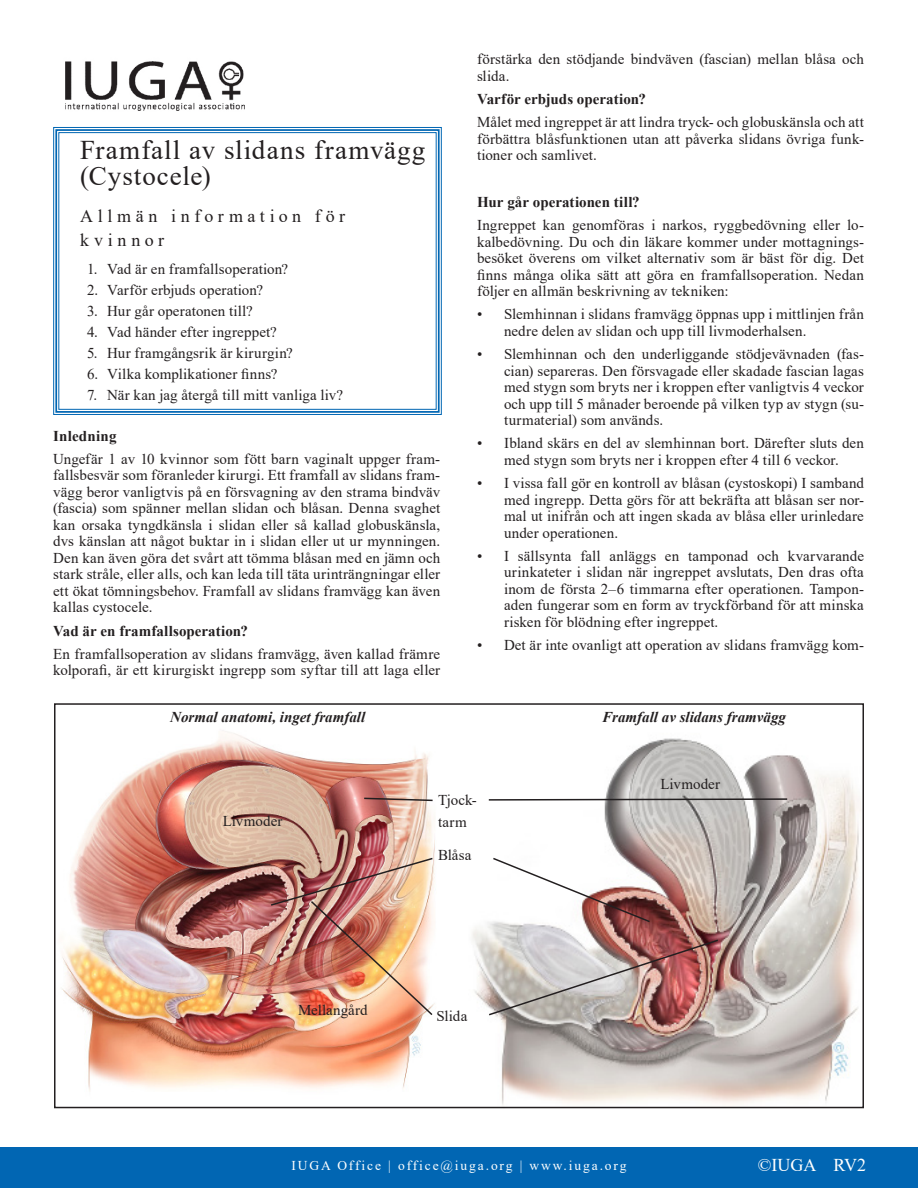
<style>
.page{position:relative;width:918px;height:1188px;background:#fff}
.page>*{position:absolute;margin:0;border:0;box-sizing:border-box;transform-origin:0 0}
.Sq_title_long{font:27px/25.5px "Times New Roman";letter-spacing:.04em;color:#231f20}
.Sq_sub_title_-_A_GUI{font:18px/24px "Times New Roman";letter-spacing:.26em;color:#231f20}
.t1{font:18px "Times New Roman";color:#fff}
.Text_main_CONTENT{font:15px/16.5px "Times New Roman";letter-spacing:.01em;color:#231f20;text-align:justify}
.Text_main_CONTENT-2{font:700 15px "Times New Roman";letter-spacing:.005em;color:#231f20}
.images_title{font:italic 700 15px "Times New Roman";color:#231f20}
.Tags{font:15px/22.5px "Times New Roman";letter-spacing:.005em;color:#231f20}
.t2{font:13.5px "Times New Roman";letter-spacing:.14em;color:#fff}
</style>
<div class="page">
<div style="left:0;top:1147px;width:918px;height:41px;background:#0166b3"></div>
<img style="left:65px;top:61px;width:180px;height:50px">
<svg style="left:53px;top:127px;width:389px;height:288px"></svg>
<div style="left:55px;top:129px;width:385px;height:284px;border:2px solid #0166b3"></div>
<div style="left:58px;top:132px;width:379px;height:278px;border:1px solid #0166b3"></div>
<img style="left:62px;top:731px;width:373px;height:360px">
<img style="left:472px;top:738px;width:389px;height:367px">
<svg style="left:487px;top:798px;width:302px;height:3px"></svg>
<img style="left:487px;top:938px;width:233px;height:79px">
<div style="left:54px;top:703px;width:810px;height:405px;border:2px solid #231f20"></div>
<svg style="left:363px;top:797px;width:71px;height:5px"></svg>
<img style="left:269px;top:857px;width:165px;height:160px">
<svg style="left:491px;top:857px;width:160px;height:67px"></svg>
<p class="Sq_title_long" style="left:80px;top:137px;width:347px">Framfall av slidans framvägg (Cystocele)</p>
<p class="Sq_sub_title_-_A_GUI" style="left:80px;top:204px;width:266px">Allmän information för kvinnor</p>
<p class="Text_main_CONTENT" style="left:87px;top:260px;width:203px">1. Vad är en framfallsoperation?</p>
<p class="Text_main_CONTENT" style="left:87px;top:281px;width:178px">2. Varför erbjuds operation?</p>
<p class="Text_main_CONTENT" style="left:87px;top:302px;width:167px">3. Hur går operatonen till?</p>
<p class="Text_main_CONTENT" style="left:87px;top:323px;width:191px">4. Vad händer efter ingreppet?</p>
<p class="Text_main_CONTENT" style="left:87px;top:344px;width:207px">5. Hur framgångsrik är kirurgin?</p>
<p class="Text_main_CONTENT" style="left:87px;top:365px;width:192px">6. Vilka komplikationer finns?</p>
<p class="Text_main_CONTENT" style="left:87px;top:386px;width:258px">7. När kan jag återgå till mitt vanliga liv?</p>
<p class="Text_main_CONTENT-2" style="left:53px;top:425px;width:65px">Inledning</p>
<p class="Text_main_CONTENT" style="left:53px;top:450px;width:389px">Ungefär 1 av 10 kvinnor som fött barn vaginalt uppger fram&shy;fallsbesvär som föranleder kirurgi. Ett framfall av slidans fram&shy;vägg beror vanligtvis på en försvagning av den strama bindväv (fascia) som spänner mellan slidan och blåsan. Denna svaghet kan orsaka tyngdkänsla i slidan eller så kallad globuskänsla, dvs känslan att något buktar in i slidan eller ut ur mynningen.<br>Den kan även göra det svårt att tömma blåsan med en jämn och stark stråle, eller alls, och kan leda till täta urinträngningar eller ett ökat tömningsbehov. Framfall av slidans framvägg kan även kallas cystocele.</p>
<p class="Text_main_CONTENT-2" style="left:53px;top:620px;width:196px">Vad är en framfallsoperation?</p>
<p class="Text_main_CONTENT" style="left:53px;top:645px;width:388px">En framfallsoperation av slidans framvägg, även kallad främre kolporafi, är ett kirurgiskt ingrepp som syftar till att laga eller</p>
<p class="Text_main_CONTENT" style="left:477px;top:51px;width:389px">förstärka den stödjande bindväven (fascian) mellan blåsa och slida.</p>
<p class="Text_main_CONTENT-2" style="left:477px;top:88px;width:170px">Varför erbjuds operation?</p>
<p class="Text_main_CONTENT" style="left:477px;top:114px;width:389px">Målet med ingreppet är att lindra tryck- och globuskänsla och att förbättra blåsfunktionen utan att påverka slidans övriga funk&shy;tioner och samlivet.</p>
<p class="Text_main_CONTENT-2" style="left:477px;top:191px;width:164px">Hur går operationen till?</p>
<p class="Text_main_CONTENT" style="left:477px;top:216px;width:389px">Ingreppet kan genomföras i narkos, ryggbedövning eller lo&shy;kalbedövning. Du och din läkare kommer under mottagnings&shy;besöket överens om vilket alternativ som är bäst för dig. Det finns många olika sätt att göra en framfallsoperation. Nedan följer en allmän beskrivning av tekniken:</p>
<p class="Text_main_CONTENT" style="left:504px;top:306px;width:362px;text-indent:-27px">• Slemhinnan i slidans framvägg öppnas upp i mittlinjen från nedre delen av slidan och upp till livmoderhalsen.</p>
<p class="Text_main_CONTENT" style="left:504px;top:345px;width:362px;text-indent:-27px">• Slemhinnan och den underliggande stödjevävnaden (fas&shy;cian) separeras. Den försvagade eller skadade fascian lagas med stygn som bryts ner i kroppen efter vanligtvis 4 veckor och upp till 5 månader beroende på vilken typ av stygn (su&shy;turmaterial) som används.</p>
<p class="Text_main_CONTENT" style="left:477px;top:435px;width:388px;text-align:center">• Ibland skärs en del av slemhinnan bort. Därefter sluts den med stygn som bryts ner i kroppen efter 4 till 6 veckor.</p>
<p class="Text_main_CONTENT" style="left:504px;top:474px;width:362px;text-indent:-27px">• I vissa fall gör en kontroll av blåsan (cystoskopi) I samband med ingrepp. Detta görs för att bekräfta att blåsan ser nor&shy;mal ut inifrån och att ingen skada av blåsa eller urinledare under operationen.</p>
<p class="Text_main_CONTENT" style="left:504px;top:547px;width:362px;text-indent:-27px">• I sällsynta fall anläggs en tamponad och kvarvarande urinkateter i slidan när ingreppet avslutats, Den dras ofta inom de första 2–6 timmarna efter operationen. Tampon&shy;aden fungerar som en form av tryckförband för att minska risken för blödning efter ingreppet.</p>
<p class="Text_main_CONTENT" style="left:477px;top:636px;width:388px">• Det är inte ovanligt att operation av slidans framvägg kom-</p>
<p class="images_title" style="left:170px;top:706px;width:197px">Normal anatomi, inget framfall</p>
<p class="images_title" style="left:602px;top:706px;width:185px">Framfall av slidans framvägg</p>
<p class="Tags" style="left:223px;top:809px;width:61px">Livmoder</p>
<p class="Tags" style="left:438px;top:788px;width:40px">Tjock&shy;tarm</p>
<p class="Tags" style="left:438px;top:843px;width:35px">Blåsa</p>
<p class="Tags" style="left:660px;top:773px;width:61px">Livmoder</p>
<p class="Tags" style="left:298px;top:998px;width:71px">Mellangård</p>
<p class="Tags" style="left:436px;top:1004px;width:32px">Slida</p>
<p class="t2" style="left:292px;top:1156px;width:336px">IUGA Office | office@iuga.org | www.iuga.org</p>
<p class="t1" style="left:758px;top:1153px;width:110px">©IUGA RV2</p>
</div>
